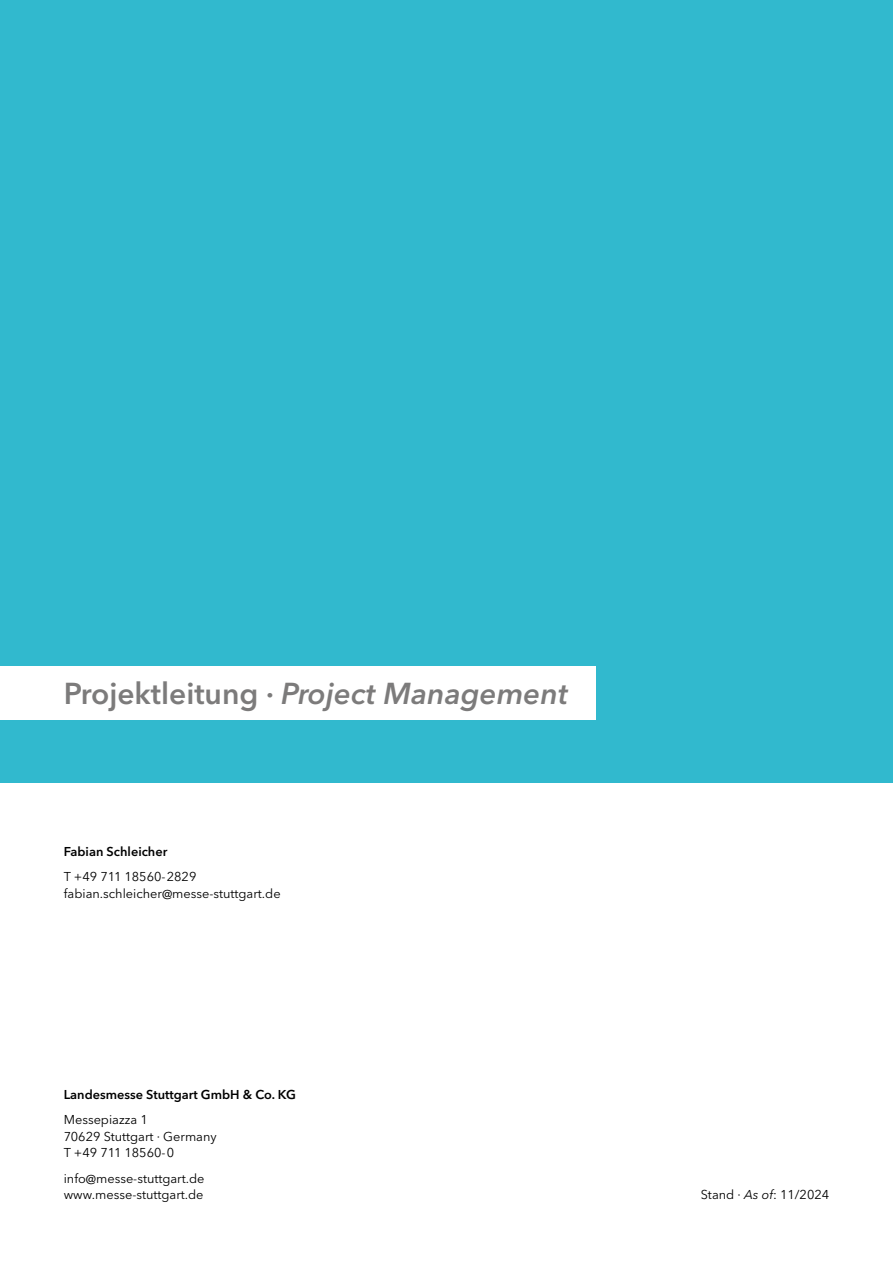
<style>
.page{position:relative;width:893px;height:1263px;background:#fff}
.page>*{position:absolute;margin:0;border:0;box-sizing:border-box;transform-origin:0 0}
.t1{font:italic 600 30px "Avenir Next LT Pro";color:#7c7b7b}
.t2{font:12.75px "Avenir Next LT Pro";color:#000}
.t3{font:600 12.75px "Avenir Next LT Pro";color:#000}
.s1{font-style:normal}
.s2{font-style:italic}
</style>
<div class="page">
<div style="left:0;top:0;width:893px;height:782px;background:#31b9ce"></div>
<div style="left:0;top:667px;width:595px;height:53px;background:#fff"></div>
<p class="t1" style="left:64px;top:675px;width:506px"><span class="s1">Projektleitung ·</span> Project Management</p>
<p class="t3" style="left:64px;top:844px;width:105px">Fabian Schleicher</p>
<p class="t2" style="left:64px;top:869px;width:134px">T +49 711 18560-2829</p>
<p class="t2" style="left:64px;top:886px;width:218px">fabian.schleicher@messe-stuttgart.de</p>
<p class="t3" style="left:64px;top:1087px;width:234px">Landesmesse Stuttgart GmbH &amp; Co. KG</p>
<p class="t2" style="left:64px;top:1112px;width:85px">Messepiazza 1</p>
<p class="t2" style="left:64px;top:1129px;width:154px">70629 Stuttgart · Germany</p>
<p class="t2" style="left:64px;top:1145px;width:112px">T +49 711 18560-0</p>
<p class="t2" style="left:64px;top:1171px;width:142px">info@messe-stuttgart.de</p>
<p class="t2" style="left:64px;top:1187px;width:141px">www.messe-stuttgart.de</p>
<p class="t2" style="left:701px;top:1187px;width:130px">Stand · <span class="s2">As of</span>: 11/2024</p>
</div>
